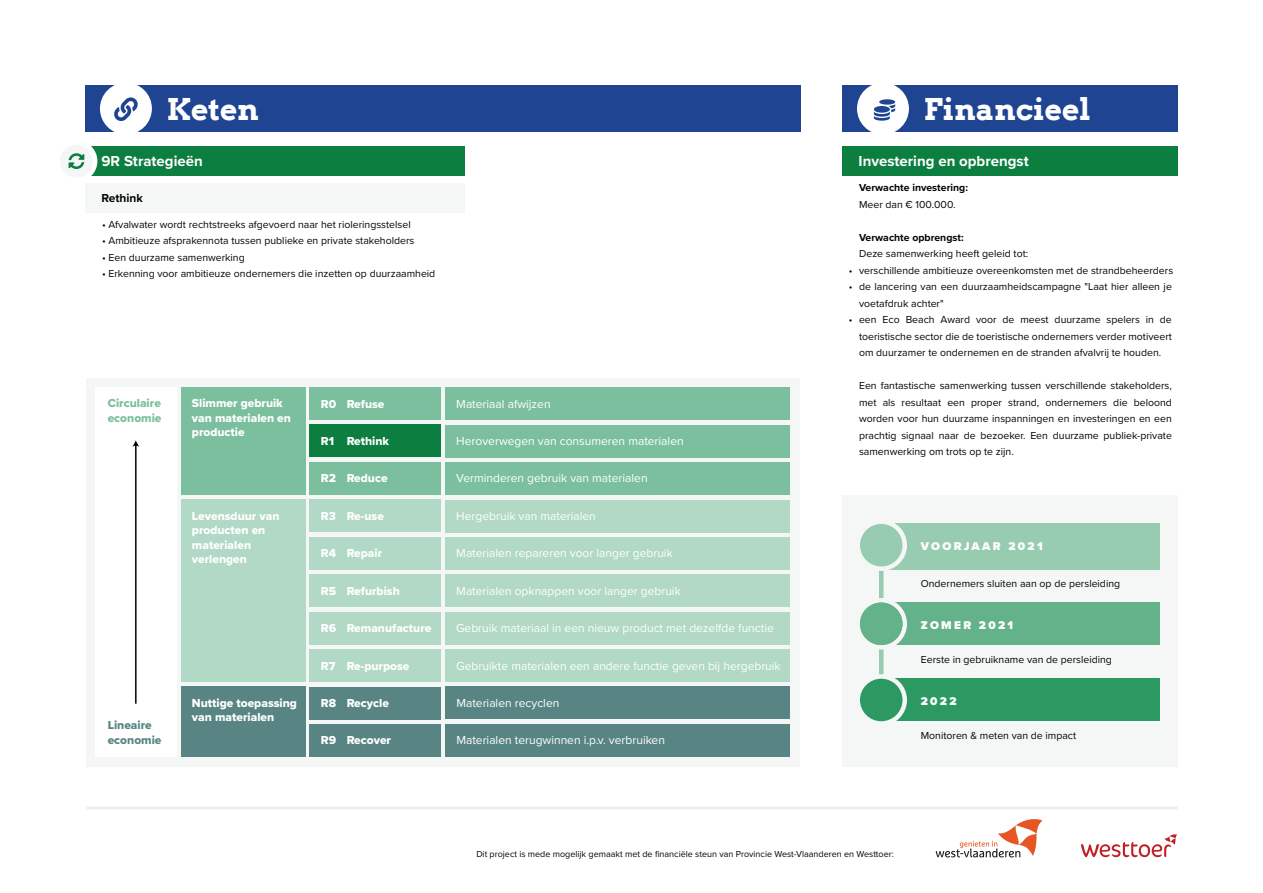
<style>
.page{position:relative;width:1263px;height:893px;background:#fff}
.page>*{position:absolute;margin:0;border:0;box-sizing:border-box;transform-origin:0 0}
.t1{font:700 30px "Arvo";color:#fff}
.t2{font:700 15px "Proxima Nova";color:#fff}
.t3{font:12px "Proxima Nova";color:#fff}
.t4{font:12px/14.4px "Proxima Nova Extrabld";color:#fff}
.t5{font:12px/14.4px "Proxima Nova Extrabld";color:#7bbf9e}
.t6{font:12px/14.4px "Proxima Nova Extrabld";color:#588583}
.t7{font:700 12px "Proxima Nova";color:#040503}
.t8{font:900 11.7px "Proxima Nova";letter-spacing:.2em;color:#fff}
.t9{font:10.5px/16.5px "Proxima Nova";color:#040503}
.t10{font:700 10.5px "Proxima Nova";color:#040503}
.t11{font:9px "Proxima Nova";color:#040503}
</style>
<div class="page">
<div style="left:85px;top:86px;width:715px;height:46px;background:#1e4492"></div>
<div style="left:100px;top:83px;width:52px;height:52px;background:#fff;border-radius:50%"></div>
<div style="left:842px;top:86px;width:336px;height:46px;background:#1e4492"></div>
<div style="left:857px;top:83px;width:52px;height:52px;background:#fff;border-radius:50%"></div>
<svg style="left:874px;top:99px;width:21px;height:22px"></svg>
<div style="left:86px;top:378px;width:713px;height:388px;background:#f5f7f7"></div>
<div style="left:310px;top:387px;width:131px;height:33px;background:#7bbf9e"></div>
<div style="left:181px;top:387px;width:125px;height:108px;background:#7bbf9e"></div>
<div style="left:95px;top:387px;width:81px;height:370px;background:#fff"></div>
<div style="left:181px;top:499px;width:125px;height:183px;background:#b1d9c5"></div>
<div style="left:181px;top:686px;width:125px;height:71px;background:#588583"></div>
<div style="left:445px;top:649px;width:345px;height:33px;background:#b1d9c5"></div>
<div style="left:445px;top:686px;width:345px;height:33px;background:#588583"></div>
<div style="left:445px;top:724px;width:345px;height:33px;background:#588583"></div>
<div style="left:445px;top:574px;width:345px;height:33px;background:#b1d9c5"></div>
<div style="left:445px;top:612px;width:345px;height:33px;background:#b1d9c5"></div>
<div style="left:445px;top:500px;width:345px;height:33px;background:#b1d9c5"></div>
<div style="left:445px;top:537px;width:345px;height:33px;background:#b1d9c5"></div>
<div style="left:445px;top:425px;width:345px;height:33px;background:#7bbf9e"></div>
<div style="left:445px;top:387px;width:345px;height:33px;background:#7bbf9e"></div>
<div style="left:445px;top:462px;width:345px;height:33px;background:#7bbf9e"></div>
<div style="left:310px;top:424px;width:131px;height:33px;background:#0c7e3f"></div>
<div style="left:310px;top:462px;width:131px;height:33px;background:#7bbf9e"></div>
<div style="left:310px;top:499px;width:131px;height:33px;background:#b1d9c5"></div>
<div style="left:310px;top:537px;width:131px;height:33px;background:#b1d9c5"></div>
<div style="left:310px;top:574px;width:131px;height:33px;background:#b1d9c5"></div>
<div style="left:310px;top:612px;width:131px;height:33px;background:#b1d9c5"></div>
<div style="left:310px;top:649px;width:131px;height:33px;background:#b1d9c5"></div>
<div style="left:310px;top:686px;width:131px;height:33px;background:#588583"></div>
<div style="left:310px;top:724px;width:131px;height:33px;background:#588583"></div>
<svg style="left:132px;top:440px;width:7px;height:264px"></svg>
<div style="left:85px;top:183px;width:379px;height:29px;background:#f5f7f7"></div>
<div style="left:85px;top:147px;width:379px;height:29px;background:#0c7e3f"></div>
<div style="left:842px;top:495px;width:336px;height:271px;background:#f5f7f7"></div>
<hr style="left:879px;top:545px;width:4px;height:156px;background:#97ccb1">
<div style="left:881px;top:524px;width:279px;height:46px;background:#97ccb1"></div>
<svg style="left:860px;top:523px;width:47px;height:48px"></svg>
<div style="left:881px;top:602px;width:279px;height:43px;background:#64b289"></div>
<svg style="left:860px;top:598px;width:47px;height:51px"></svg>
<div style="left:881px;top:679px;width:279px;height:42px;background:#2d9962"></div>
<svg style="left:860px;top:674px;width:47px;height:48px"></svg>
<div style="left:860px;top:602px;width:42px;height:43px;background:#64b289;border-radius:50%"></div>
<svg style="left:114px;top:97px;width:24px;height:24px"></svg>
<hr style="left:86px;top:806px;width:1092px;height:3px;background:#edeff0">
<svg style="left:68px;top:146px;width:29px;height:30px"></svg>
<div style="left:842px;top:147px;width:335px;height:29px;background:#0c7e3f"></div>
<svg style="left:936px;top:819px;width:106px;height:38px"></svg>
<svg style="left:1081px;top:834px;width:96px;height:23px"></svg>
<h1 class="t1" style="left:167px;top:90px;width:94px">Keten</h1>
<h1 class="t1" style="left:924px;top:90px;width:168px">Financieel</h1>
<h2 class="t2" style="left:102px;top:150px;width:103px">9R Strategieën</h2>
<p class="t7" style="left:102px;top:189px;width:43px">Rethink</p>
<p class="t9" style="left:102px;top:215px;width:310px">• Afvalwater wordt rechtstreeks afgevoerd naar het rioleringsstelsel</p>
<p class="t9" style="left:102px;top:232px;width:314px">• Ambitieuze afsprakennota tussen publieke en private stakeholders</p>
<p class="t9" style="left:102px;top:248px;width:144px">• Een duurzame samenwerking</p>
<p class="t9" style="left:102px;top:265px;width:335px">• Erkenning voor ambitieuze ondernemers die inzetten op duurzaamheid</p>
<p class="t5" style="left:108px;top:396px;width:55px">Circulaire economie</p>
<p class="t6" style="left:108px;top:718px;width:55px">Lineaire economie</p>
<p class="t4" style="left:192px;top:396px;width:92px">Slimmer gebruik</p>
<p class="t4" style="left:321px;top:396px;width:17px">R0</p>
<p class="t4" style="left:192px;top:410px;width:101px">van materialen en productie</p>
<p class="t4" style="left:347px;top:396px;width:39px">Refuse</p>
<p class="t4" style="left:321px;top:434px;width:70px">R1 Rethink</p>
<p class="t4" style="left:321px;top:471px;width:68px">R2 Reduce</p>
<p class="t4" style="left:321px;top:508px;width:65px">R3 Re-use</p>
<p class="t4" style="left:321px;top:546px;width:63px">R4 Repair</p>
<p class="t4" style="left:321px;top:583px;width:80px">R5 Refurbish</p>
<p class="t4" style="left:321px;top:621px;width:112px">R6 Remanufacture</p>
<p class="t4" style="left:321px;top:658px;width:90px">R7 Re-purpose</p>
<p class="t4" style="left:321px;top:696px;width:69px">R8 Recycle</p>
<p class="t4" style="left:321px;top:733px;width:72px">R9 Recover</p>
<p class="t4" style="left:192px;top:508px;width:89px">Levensduur van producten en materialen verlengen</p>
<p class="t4" style="left:192px;top:695px;width:107px">Nuttige toepassing van materialen</p>
<p class="t3" style="left:456px;top:395px;width:96px">Materiaal afwijzen</p>
<p class="t3" style="left:456px;top:432px;width:229px">Heroverwegen van consumeren materialen</p>
<p class="t3" style="left:456px;top:469px;width:193px">Verminderen gebruik van materialen</p>
<p class="t3" style="left:456px;top:507px;width:141px">Hergebruik van materialen</p>
<p class="t3" style="left:456px;top:544px;width:218px">Materialen repareren voor langer gebruik</p>
<p class="t3" style="left:456px;top:582px;width:226px">Materialen opknappen voor langer gebruik</p>
<p class="t3" style="left:456px;top:619px;width:319px">Gebruik materiaal in een nieuw product met dezelfde functie</p>
<p class="t3" style="left:456px;top:657px;width:326px">Gebruikte materialen een andere functie geven bij hergebruik</p>
<p class="t3" style="left:456px;top:694px;width:105px">Materialen recyclen</p>
<p class="t3" style="left:456px;top:731px;width:210px">Materialen terugwinnen i.p.v. verbruiken</p>
<h2 class="t2" style="left:858px;top:150px;width:172px">Investering en opbrengst</h2>
<p class="t10" style="left:859px;top:180px;width:110px">Verwachte investering:</p>
<p class="t9" style="left:859px;top:195px;width:98px">Meer dan € 100.000.</p>
<p class="t10" style="left:859px;top:229px;width:106px">Verwachte opbrengst:</p>
<p class="t9" style="left:859px;top:245px;width:316px">Deze samenwerking heeft geleid tot:<br>verschillende ambitieuze overeenkomsten met de strandbeheerders de lancering van een duurzaamheidscampagne "Laat hier alleen je voetafdruk achter"<br>een Eco Beach Award voor de meest duurzame spelers in de toeristische sector die de toeristische ondernemers verder motiveert om duurzamer te ondernemen en de stranden afvalvrij te houden.</p>
<p class="t9" style="left:859px;top:377px;width:314px;text-align:justify">Een fantastische samenwerking tussen verschillende stakeholders, met als resultaat een proper strand, ondernemers die beloond worden voor hun duurzame inspanningen en investeringen en een prachtig signaal naar de bezoeker. Een duurzame publiek-private samenwerking om trots op te zijn.</p>
<p class="t9" style="left:849px;top:261px;width:5px">• •</p>
<p class="t9" style="left:849px;top:311px;width:5px">•</p>
<p class="t8" style="left:921px;top:538px;width:123px">VOORJAAR 2021</p>
<p class="t9" style="left:921px;top:575px;width:201px">Ondernemers sluiten aan op de persleiding</p>
<p class="t8" style="left:921px;top:616px;width:94px">ZOMER 2021</p>
<p class="t9" style="left:921px;top:650px;width:193px">Eerste in gebruikname van de persleiding</p>
<p class="t8" style="left:921px;top:692px;width:37px">2022</p>
<p class="t9" style="left:921px;top:726px;width:157px">Monitoren &amp; meten van de impact</p>
<p class="t11" style="left:476px;top:847px;width:419px">Dit project is mede mogelijk gemaakt met de financiële steun van Provincie West-Vlaanderen en Westtoer:</p>
</div>
